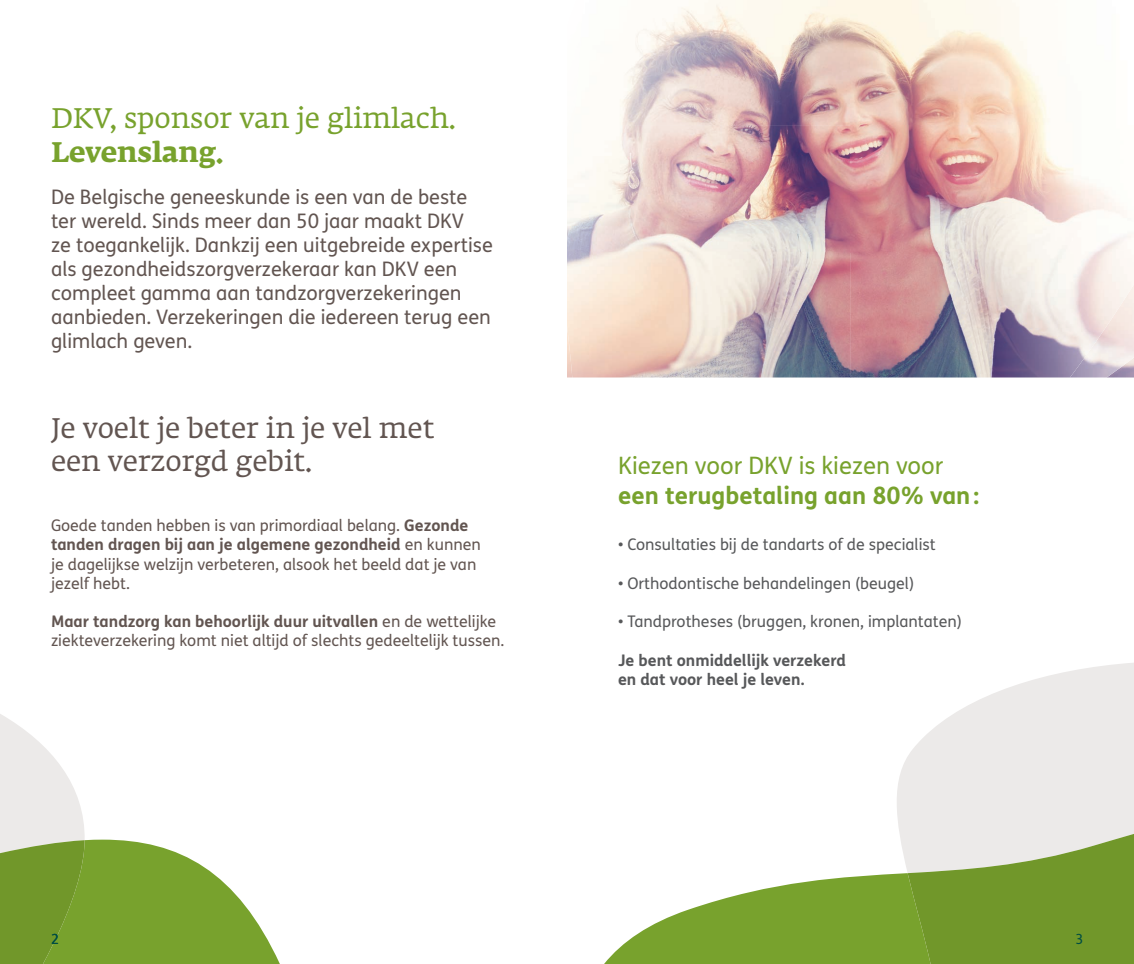
<style>
.page{position:relative;width:1134px;height:964px;background:#fff}
.page>*{position:absolute;margin:0;border:0;box-sizing:border-box;transform-origin:0 0}
.t1{font:28px/33.6px "Fedra Serif A Pro";color:#625551}
.t2{font:28px "Fedra Serif A Pro";color:#78a22d}
.t3{font:700 28px "Fedra Serif A Pro";color:#78a22d}
.t4{font:700 24px "FS Me Pro";color:#78a22d}
.t5{font:24px "FS Me Pro";color:#78a22d}
.t6{font:20px/24px "FS Me Pro";color:#625551}
.t7{font:16px/19.2px "FS Me Pro";color:#625551}
.t8{font:16px "FS Me Pro";color:#57585a}
.t9{font:700 16px/19.2px "FS Me Pro";color:#57585a}
.t10{font:14px "FS Me Pro";color:#004d42}
.s1{font-weight:700}
</style>
<div class="page">
<svg style="left:897px;top:663px;width:237px;height:171px;fill:#eceae9"></svg>
<svg style="left:604px;top:834px;width:530px;height:130px"></svg>
<svg style="left:0;top:714px;width:280px;height:250px"></svg>
<img style="left:620px;top:0;width:430px;height:125px">
<img style="left:567px;top:125px;width:567px;height:252px">
<h1 class="t2" style="left:51px;top:102px;width:406px">DKV, sponsor van je glimlach.</h1>
<h1 class="t3" style="left:51px;top:136px;width:174px">Levenslang.</h1>
<p class="t6" style="left:51px;top:184px;width:443px">De Belgische geneeskunde is een van de beste ter wereld. Sinds meer dan 50 jaar maakt DKV<br>ze toegankelijk. Dankzij een uitgebreide expertise als gezondheidszorgverzekeraar kan DKV een compleet gamma aan tandzorgverzekeringen aanbieden. Verzekeringen die iedereen terug een glimlach geven.</p>
<h1 class="t1" style="left:51px;top:411px;width:385px">Je voelt je beter in je vel met een verzorgd gebit.</h1>
<p class="t7" style="left:51px;top:516px;width:431px">Goede tanden hebben is van primordiaal belang. <span class="s1">Gezonde tanden dragen bij aan je algemene gezondheid</span> en kunnen je dagelijkse welzijn verbeteren, alsook het beeld dat je van jezelf hebt.</p>
<p class="t7" style="left:51px;top:612px;width:455px"><span class="s1">Maar tandzorg kan behoorlijk duur uitvallen</span> en de wettelijke ziekteverzekering komt niet altijd of slechts gedeeltelijk tussen.</p>
<p class="t10" style="left:51px;top:929px;width:9px">2</p>
<h2 class="t5" style="left:618px;top:449px;width:327px">Kiezen voor DKV is kiezen voor</h2>
<h2 class="t4" style="left:618px;top:477px;width:363px">een terugbetaling aan 80% van :</h2>
<p class="t8" style="left:618px;top:534px;width:319px">• Consultaties bij de tandarts of de specialist</p>
<p class="t8" style="left:618px;top:572px;width:298px">• Orthodontische behandelingen (beugel)</p>
<p class="t8" style="left:618px;top:610px;width:345px">• Tandprotheses (bruggen, kronen, implantaten)</p>
<p class="t9" style="left:618px;top:649px;width:230px">Je bent onmiddellijk verzekerd en dat voor heel je leven.</p>
<p class="t10" style="left:1075px;top:929px;width:9px">3</p>
</div>
